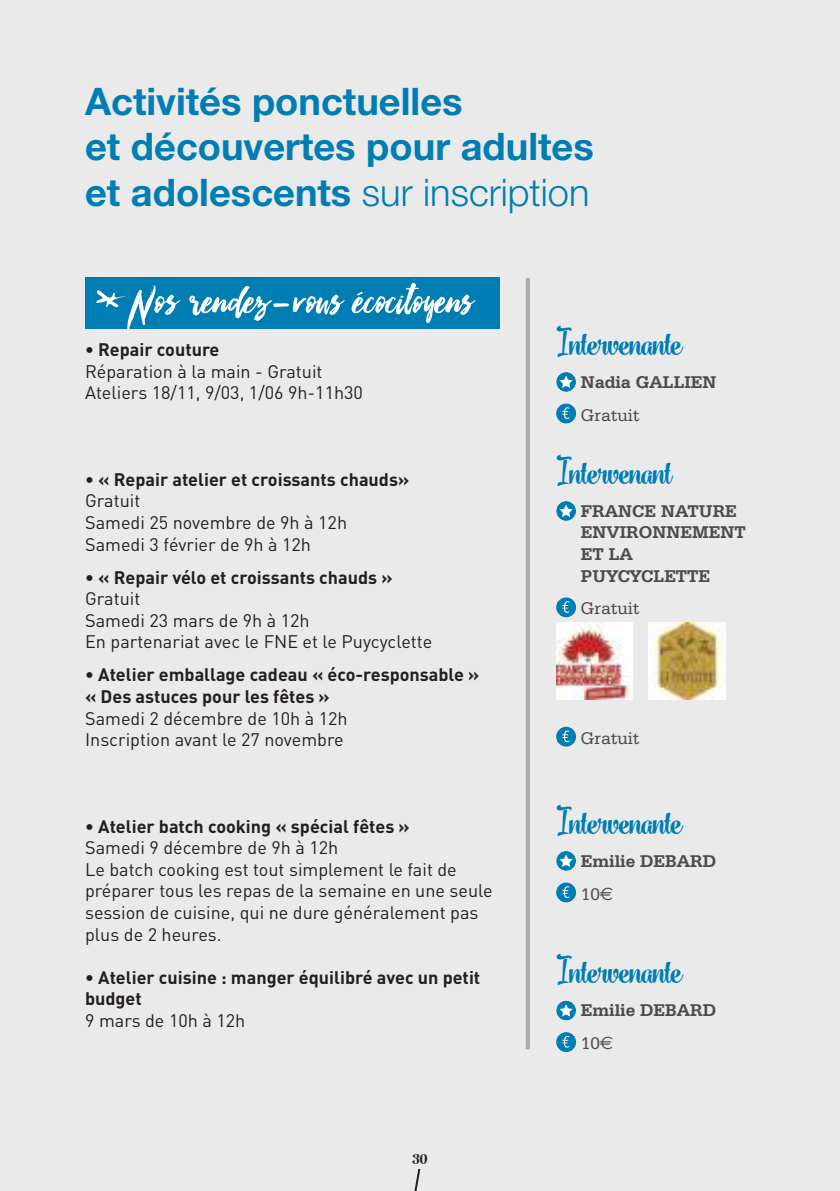
<style>
.page{position:relative;width:840px;height:1191px;background:#fff}
.page>*{position:absolute;margin:0;border:0;box-sizing:border-box;transform-origin:0 0}
.t1{font:50px "Boutique Script";letter-spacing:.005em;color:#fff}
.t2{font:700 40px "Vanilla Shot";color:#007db3}
.t3{font:700 38px/45.6px "Helvetica Neue";color:#007db3}
.t4{font:700 24px "Vanilla Shot";color:#241f1f}
.t5{font:18px/21.6px "DIN";color:#241f1f}
.t6{font:700 18px/21.6px "DIN";color:#241f1f}
.t7{font:700 18px/21.6px "Serifa BT";color:#4e4b4c}
.t8{font:18px "Serifa BT";color:#4e4b4c}
.s1{font-weight:300}
.s2{font-weight:400}
.s3{font-family:"Euro Sans";font-weight:400}
</style>
<div class="page">
<div style="left:0;top:0;width:839px;height:1191px;background:#ebeaea"></div>
<svg style="left:414px;top:1168px;width:7px;height:23px"></svg>
<svg style="left:556px;top:372px;width:19px;height:20px"></svg>
<svg style="left:559px;top:375px;width:13px;height:13px"></svg>
<div style="left:556px;top:403px;width:19px;height:20px;background:#007db3;border-radius:50%"></div>
<svg style="left:562px;top:407px;width:7px;height:12px"></svg>
<svg style="left:556px;top:501px;width:19px;height:20px"></svg>
<svg style="left:559px;top:504px;width:13px;height:13px"></svg>
<div style="left:556px;top:597px;width:19px;height:20px;background:#007db3;border-radius:50%"></div>
<svg style="left:562px;top:601px;width:7px;height:12px"></svg>
<div style="left:556px;top:726px;width:19px;height:20px;background:#007db3;border-radius:50%"></div>
<svg style="left:562px;top:730px;width:7px;height:12px"></svg>
<div style="left:85px;top:278px;width:414px;height:51px;background:#007db3"></div>
<div style="left:556px;top:851px;width:19px;height:20px;background:#007db3;border-radius:50%"></div>
<svg style="left:559px;top:854px;width:13px;height:13px"></svg>
<div style="left:556px;top:882px;width:19px;height:20px;background:#007db3;border-radius:50%"></div>
<svg style="left:562px;top:886px;width:7px;height:12px"></svg>
<svg style="left:556px;top:1000px;width:19px;height:20px"></svg>
<svg style="left:559px;top:1004px;width:13px;height:12px"></svg>
<div style="left:556px;top:1032px;width:19px;height:20px;background:#007db3;border-radius:50%"></div>
<svg style="left:562px;top:1036px;width:7px;height:11px"></svg>
<svg style="left:96px;top:290px;width:31px;height:18px"></svg>
<svg style="left:525px;top:278px;width:4px;height:771px;fill:#aaaaac"></svg>
<img style="left:556px;top:623px;width:76px;height:76px">
<img style="left:648px;top:623px;width:76px;height:76px">
<h3 class="t3" style="left:85px;top:78px;width:510px">Activités ponctuelles<br>et découvertes pour adultes et adolescents <span class="s1">sur inscription</span></h3>
<h1 class="t1" style="left:127px;top:278px;width:345px">Nos rendez-vous écocitoyens</h1>
<p class="t6" style="left:85px;top:338px;width:136px">• Repair couture</p>
<p class="t5" style="left:85px;top:360px;width:279px">Réparation à la main - Gratuit<br>Ateliers 18/11, 9/03, 1/06 9h-11h30</p>
<p class="t6" style="left:85px;top:468px;width:325px">• « Repair atelier et croissants chauds»</p>
<p class="t5" style="left:85px;top:490px;width:263px">Gratuit<br>Samedi 25 novembre de 9h à 12h<br>Samedi 3 février de 9h à 12h</p>
<p class="t6" style="left:85px;top:565px;width:309px">• « Repair vélo et croissants chauds »</p>
<p class="t5" style="left:85px;top:587px;width:348px">Gratuit<br>Samedi 23 mars de 9h à 12h<br>En partenariat avec le FNE et le Puycyclette</p>
<p class="t6" style="left:85px;top:663px;width:395px">• Atelier emballage cadeau « éco-responsable » « Des astuces pour les fêtes »</p>
<p class="t5" style="left:85px;top:707px;width:264px">Samedi 2 décembre de 10h à 12h<br>Inscription avant le 27 novembre</p>
<p class="t6" style="left:85px;top:814px;width:326px">• Atelier batch cooking « spécial fêtes »</p>
<p class="t5" style="left:85px;top:836px;width:409px">Samedi 9 décembre de 9h à 12h<br>Le batch cooking est tout simplement le fait de préparer tous les repas de la semaine en une seule session de cuisine, qui ne dure généralement pas plus de 2 heures.</p>
<p class="t6" style="left:85px;top:965px;width:396px">• Atelier cuisine : manger équilibré avec un petit budget</p>
<p class="t5" style="left:85px;top:1009px;width:162px">9 mars de 10h à 12h</p>
<h3 class="t4" style="left:412px;top:1141px;width:16px">30</h3>
<h2 class="t2" style="left:556px;top:317px;width:127px">Intervenante</h2>
<p class="t7" style="left:580px;top:370px;width:136px">NADIA GALLIEN</p>
<p class="t8" style="left:580px;top:404px;width:60px">Gratuit</p>
<h2 class="t2" style="left:556px;top:446px;width:117px">Intervenant</h2>
<p class="t7" style="left:580px;top:499px;width:166px">FRANCE NATURE<br>ENVIRONNEMENT<br>ET LA<br>PUYCYC</p>
<p class="t7" style="left:653px;top:564px;width:57px">LETTE</p>
<p class="t8" style="left:580px;top:598px;width:60px">Gratuit</p>
<p class="t8" style="left:580px;top:727px;width:60px">Gratuit</p>
<h2 class="t2" style="left:556px;top:796px;width:127px">Intervenante</h2>
<p class="t7" style="left:580px;top:843px;width:86px;line-height:33px">EMILIE DEBARD<br><span class="s2">10</span><span class="s3">€</span></p>
<h2 class="t2" style="left:556px;top:946px;width:127px">Intervenante</h2>
<p class="t7" style="left:580px;top:993px;width:86px;line-height:33px">EMILIE DEBARD<br><span class="s2">10</span><span class="s3">€</span></p>
</div>
